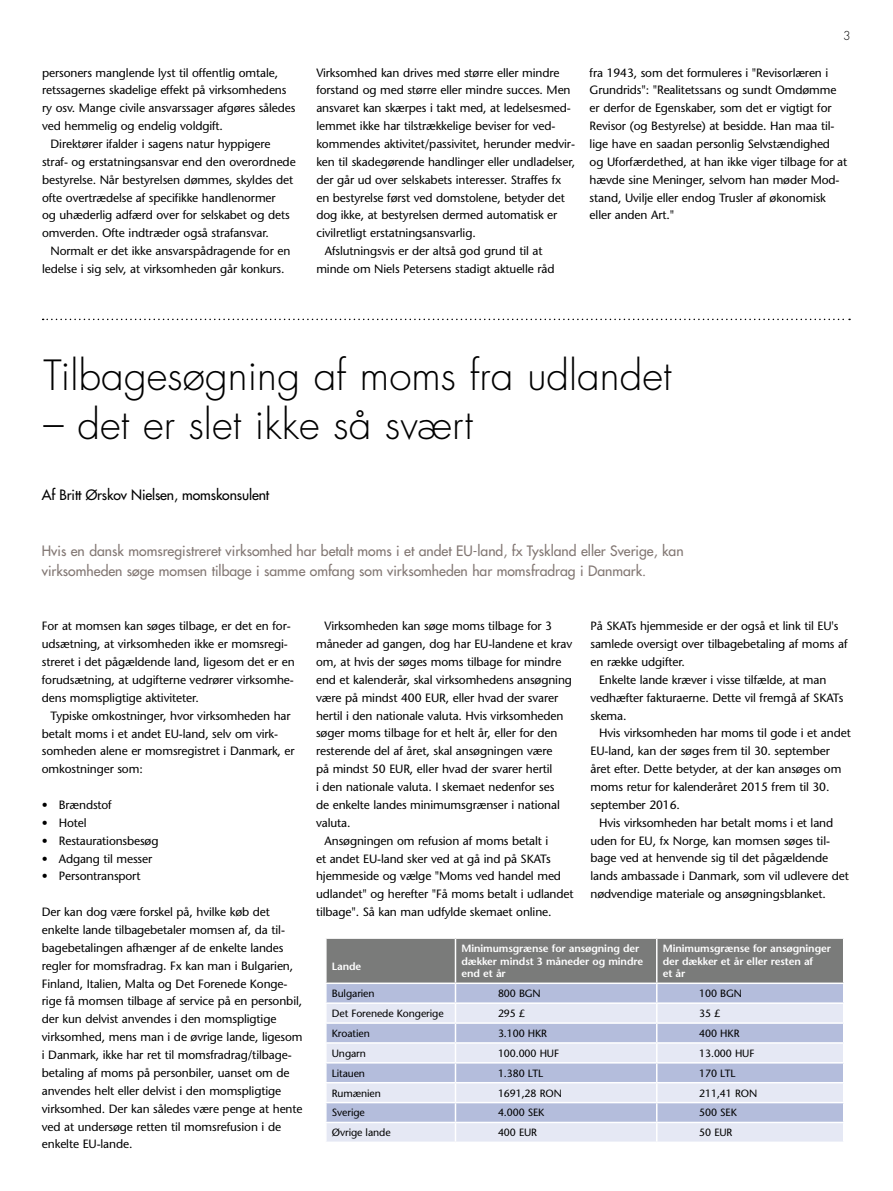
<style>
.page{position:relative;width:893px;height:1191px;background:#fff}
.page>*{position:absolute;margin:0;border:0;box-sizing:border-box;transform-origin:0 0}
.t1{font:300 40.5px "Futura";color:#000}
.t2{font:13.95px/19.5px "Futura";color:#827773}
.t3{font:13.95px "Futura";letter-spacing:-.01em;color:#000}
.t4{font:12px/17.9px "Stone Sans";letter-spacing:-.01em;color:#000}
.t5{font:300 12px "Futura";color:#000}
.t6{font:10.5px "Stone Sans";letter-spacing:-.01em;color:#000}
.t7{font:600 10.5px/12.6px "Stone Sans";letter-spacing:-.01em;color:#fff}
</style>
<div class="page">
<svg style="left:43px;top:319px;width:807px;height:1px"></svg>
<svg style="left:326px;top:939px;width:518px;height:202px;background:#bdc2d1"></svg>
<hr style="left:325px;top:939px;width:2px;height:43px;background:#fff">
<hr style="left:455px;top:939px;width:1px;height:43px;background:#fff">
<hr style="left:656px;top:939px;width:1px;height:43px;background:#fff">
<hr style="left:843px;top:939px;width:1px;height:43px;background:#fff">
<hr style="left:325px;top:982px;width:130px;height:2px;background:#fff">
<hr style="left:455px;top:982px;width:202px;height:2px;background:#fff">
<hr style="left:657px;top:982px;width:187px;height:2px;background:#fff">
<p class="t4" style="left:42px;top:63px;width:238px">personers manglende lyst til offentlig omtale,</p>
<p class="t4" style="left:42px;top:81px;width:246px">retssagernes skadelige effekt på virksomhedens</p>
<p class="t4" style="left:42px;top:99px;width:255px">ry osv. Mange civile ansvarssager afgøres således</p>
<p class="t4" style="left:42px;top:117px;width:183px">ved hemmelig og endelig voldgift.</p>
<p class="t4" style="left:51px;top:135px;width:221px">Direktører ifalder i sagens natur hyppigere</p>
<p class="t4" style="left:42px;top:153px;width:255px">straf- og erstatningsansvar end den overordnede</p>
<p class="t4" style="left:42px;top:171px;width:253px">bestyrelse. Når bestyrelsen dømmes, skyldes det</p>
<p class="t4" style="left:42px;top:188px;width:235px">ofte overtrædelse af specifikke handlenormer</p>
<p class="t4" style="left:42px;top:206px;width:249px">og uhæderlig adfærd over for selskabet og dets</p>
<p class="t4" style="left:42px;top:224px;width:228px">omverden. Ofte indtræder også strafansvar.</p>
<p class="t4" style="left:51px;top:242px;width:241px">Normalt er det ikke ansvarspådragende for en</p>
<p class="t4" style="left:42px;top:260px;width:244px">ledelse i sig selv, at virksomheden går konkurs.</p>
<p class="t4" style="left:316px;top:63px;width:245px">Virksomhed kan drives med større eller mindre</p>
<p class="t4" style="left:316px;top:81px;width:256px">forstand og med større eller mindre succes. Men</p>
<p class="t4" style="left:316px;top:99px;width:256px">ansvaret kan skærpes i takt med, at ledelsesmed-</p>
<p class="t4" style="left:316px;top:117px;width:241px">lemmet ikke har tilstrækkelige beviser for ved-</p>
<p class="t4" style="left:316px;top:135px;width:260px">kommendes aktivitet/passivitet, herunder medvir-</p>
<p class="t4" style="left:316px;top:153px;width:260px">ken til skadegørende handlinger eller undladelser,</p>
<p class="t4" style="left:316px;top:171px;width:247px">der går ud over selskabets interesser. Straffes fx</p>
<p class="t4" style="left:316px;top:188px;width:250px">en bestyrelse først ved domstolene, betyder det</p>
<p class="t4" style="left:316px;top:206px;width:243px">dog ikke, at bestyrelsen dermed automatisk er</p>
<p class="t4" style="left:316px;top:224px;width:161px">civilretligt erstatningsansvarlig.</p>
<p class="t4" style="left:325px;top:242px;width:219px">Afslutningsvis er der altså god grund til at</p>
<p class="t4" style="left:316px;top:260px;width:240px">minde om Niels Petersens stadigt aktuelle råd</p>
<p class="t5" style="left:843px;top:28px;width:9px">3</p>
<p class="t4" style="left:590px;top:63px;width:259px">fra 1943, som det formuleres i "Revisorlæren i Grundrids": "Realitetssans og sundt Omdømme er derfor de Egenskaber, som det er vigtigt for Revisor (og Bestyrelse) at besidde. Han maa til&shy;lige have en saadan personlig Selvstændighed<br>og Uforfærdethed, at han ikke viger tilbage for at hævde sine Meninger, selvom han møder Mod&shy;stand, Uvilje eller endog Trusler af økonomisk eller anden Art."</p>
<h1 class="t1" style="left:43px;top:350px;width:630px">Tilbagesøgning af moms fra udlandet</h1>
<h1 class="t1" style="left:43px;top:400px;width:431px">– det er slet ikke så svært</h1>
<p class="t3" style="left:42px;top:486px;width:229px">Af Britt Ørskov Nielsen, momskonsulent</p>
<p class="t2" style="left:42px;top:541px;width:643px">Hvis en dansk momsregistreret virksomhed har betalt moms i et andet EU-land, fx Tyskland eller Sverige, kan virksomheden søge momsen tilbage i samme omfang som virksomheden har momsfradrag i Danmark.</p>
<p class="t4" style="left:42px;top:617px;width:255px">For at momsen kan søges tilbage, er det en for&shy;udsætning, at virksomheden ikke er momsregi&shy;streret i det pågældende land, ligesom det er en forudsætning, at udgifterne vedrører virksomhe&shy;dens momspligtige aktiviteter.</p>
<p class="t4" style="left:42px;top:706px;width:254px;text-indent:9px">Typiske omkostninger, hvor virksomheden har betalt moms i et andet EU-land, selv om virk&shy;somheden alene er momsregistret i Danmark, er omkostninger som:</p>
<p class="t4" style="left:42px;top:796px;width:71px">• Brændstof</p>
<p class="t4" style="left:42px;top:813px;width:46px">• Hotel</p>
<p class="t4" style="left:42px;top:831px;width:118px">• Restaurationsbesøg</p>
<p class="t4" style="left:42px;top:849px;width:112px">• Adgang til messer</p>
<p class="t4" style="left:42px;top:867px;width:100px">• Persontransport</p>
<p class="t4" style="left:42px;top:903px;width:262px">Der kan dog være forskel på, hvilke køb det enkelte lande tilbagebetaler momsen af, da til&shy;bagebetalingen afhænger af de enkelte landes regler for momsfradrag. Fx kan man i Bulgarien, Finland, Italien, Malta og Det Forenede Konge&shy;rige få momsen tilbage af service på en personbil, der kun delvist anvendes i den momspligtige virksomhed, mens man i de øvrige lande, ligesom i Danmark, ikke har ret til momsfradrag/tilbage&shy;betaling af moms på personbiler, uanset om de anvendes helt eller delvist i den momspligtige virksomhed. Der kan således være penge at hente ved at undersøge retten til momsrefusion i de enkelte EU-lande.</p>
<p class="t4" style="left:325px;top:617px;width:229px">Virksomheden kan søge moms tilbage for 3</p>
<p class="t4" style="left:316px;top:635px;width:258px">måneder ad gangen, dog har EU-landene et krav</p>
<p class="t4" style="left:316px;top:653px;width:247px">om, at hvis der søges moms tilbage for mindre</p>
<p class="t4" style="left:316px;top:671px;width:257px">end et kalenderår, skal virksomhedens ansøgning</p>
<p class="t4" style="left:316px;top:688px;width:244px">være på mindst 400 EUR, eller hvad der svarer</p>
<p class="t4" style="left:316px;top:706px;width:249px">hertil i den nationale valuta. Hvis virksomheden</p>
<p class="t4" style="left:316px;top:724px;width:243px">søger moms tilbage for et helt år, eller for den</p>
<p class="t4" style="left:316px;top:742px;width:238px">resterende del af året, skal ansøgningen være</p>
<p class="t4" style="left:316px;top:760px;width:238px">på mindst 50 EUR, eller hvad der svarer hertil</p>
<p class="t4" style="left:316px;top:778px;width:240px">i den nationale valuta. I skemaet nedenfor ses</p>
<p class="t4" style="left:316px;top:796px;width:245px">de enkelte landes minimumsgrænser i national</p>
<p class="t4" style="left:316px;top:813px;width:36px">valuta.</p>
<p class="t4" style="left:325px;top:831px;width:225px">Ansøgningen om refusion af moms betalt i</p>
<p class="t4" style="left:316px;top:849px;width:236px">et andet EU-land sker ved at gå ind på SKATs</p>
<p class="t4" style="left:316px;top:867px;width:246px">hjemmeside og vælge "Moms ved handel med</p>
<p class="t4" style="left:316px;top:885px;width:259px">udlandet" og herefter "Få moms betalt i udlandet</p>
<p class="t4" style="left:316px;top:903px;width:237px">tilbage". Så kan man udfylde skemaet online.</p>
<p class="t4" style="left:590px;top:617px;width:250px">På SKATs hjemmeside er der også et link til EU's</p>
<p class="t4" style="left:590px;top:635px;width:259px">samlede oversigt over tilbagebetaling af moms af</p>
<p class="t4" style="left:590px;top:653px;width:96px">en række udgifter.</p>
<p class="t4" style="left:599px;top:671px;width:229px">Enkelte lande kræver i visse tilfælde, at man</p>
<p class="t4" style="left:590px;top:688px;width:254px">vedhæfter fakturaerne. Dette vil fremgå af SKATs</p>
<p class="t4" style="left:590px;top:706px;width:38px">skema.</p>
<p class="t4" style="left:599px;top:724px;width:253px">Hvis virksomheden har moms til gode i et andet</p>
<p class="t4" style="left:590px;top:742px;width:241px">EU-land, kan der søges frem til 30. september</p>
<p class="t4" style="left:590px;top:760px;width:252px">året efter. Dette betyder, at der kan ansøges om</p>
<p class="t4" style="left:590px;top:778px;width:240px">moms retur for kalenderåret 2015 frem til 30.</p>
<p class="t4" style="left:590px;top:796px;width:91px">september 2016.</p>
<p class="t4" style="left:599px;top:813px;width:236px">Hvis virksomheden har betalt moms i et land</p>
<p class="t4" style="left:590px;top:831px;width:241px">uden for EU, fx Norge, kan momsen søges til-</p>
<p class="t4" style="left:590px;top:849px;width:239px">bage ved at henvende sig til det pågældende</p>
<p class="t4" style="left:590px;top:867px;width:260px">lands ambassade i Danmark, som vil udlevere det</p>
<p class="t4" style="left:590px;top:885px;width:237px">nødvendige materiale og ansøgningsblanket.</p>
<p class="t7" style="left:332px;top:959px;width:31px">Lande</p>
<p class="t7" style="left:461px;top:942px;width:183px">Minimumsgrænse for ansøgning der dækker mindst 3 måneder og mindre end et år</p>
<p class="t7" style="left:663px;top:942px;width:170px">Minimumsgrænse for ansøgninger der dækker et år eller resten af<br>et år</p>
<p class="t6" style="left:332px;top:987px;width:44px">Bulgarien</p>
<p class="t6" style="left:498px;top:987px;width:44px">800 BGN</p>
<p class="t6" style="left:699px;top:987px;width:44px">100 BGN</p>
<p class="t6" style="left:332px;top:1007px;width:113px">Det Forenede Kongerige</p>
<p class="t6" style="left:498px;top:1007px;width:29px">295 £</p>
<p class="t6" style="left:699px;top:1007px;width:23px">35 £</p>
<p class="t6" style="left:332px;top:1027px;width:39px">Kroatien</p>
<p class="t6" style="left:498px;top:1027px;width:51px">3.100 HKR</p>
<p class="t6" style="left:699px;top:1027px;width:42px">400 HKR</p>
<p class="t6" style="left:332px;top:1047px;width:36px">Ungarn</p>
<p class="t6" style="left:498px;top:1047px;width:63px">100.000 HUF</p>
<p class="t6" style="left:699px;top:1047px;width:57px">13.000 HUF</p>
<p class="t6" style="left:332px;top:1066px;width:35px">Litauen</p>
<p class="t6" style="left:498px;top:1066px;width:47px">1.380 LTL</p>
<p class="t6" style="left:699px;top:1066px;width:38px">170 LTL</p>
<p class="t6" style="left:332px;top:1086px;width:51px">Rumænien</p>
<p class="t6" style="left:498px;top:1086px;width:65px">1691,28 RON</p>
<p class="t6" style="left:699px;top:1086px;width:59px">211,41 RON</p>
<p class="t6" style="left:332px;top:1106px;width:35px">Sverige</p>
<p class="t6" style="left:498px;top:1106px;width:48px">4.000 SEK</p>
<p class="t6" style="left:699px;top:1106px;width:39px">500 SEK</p>
<p class="t6" style="left:332px;top:1126px;width:60px">Øvrige lande</p>
<p class="t6" style="left:498px;top:1126px;width:41px">400 EUR</p>
<p class="t6" style="left:699px;top:1126px;width:35px">50 EUR</p>
</div>
